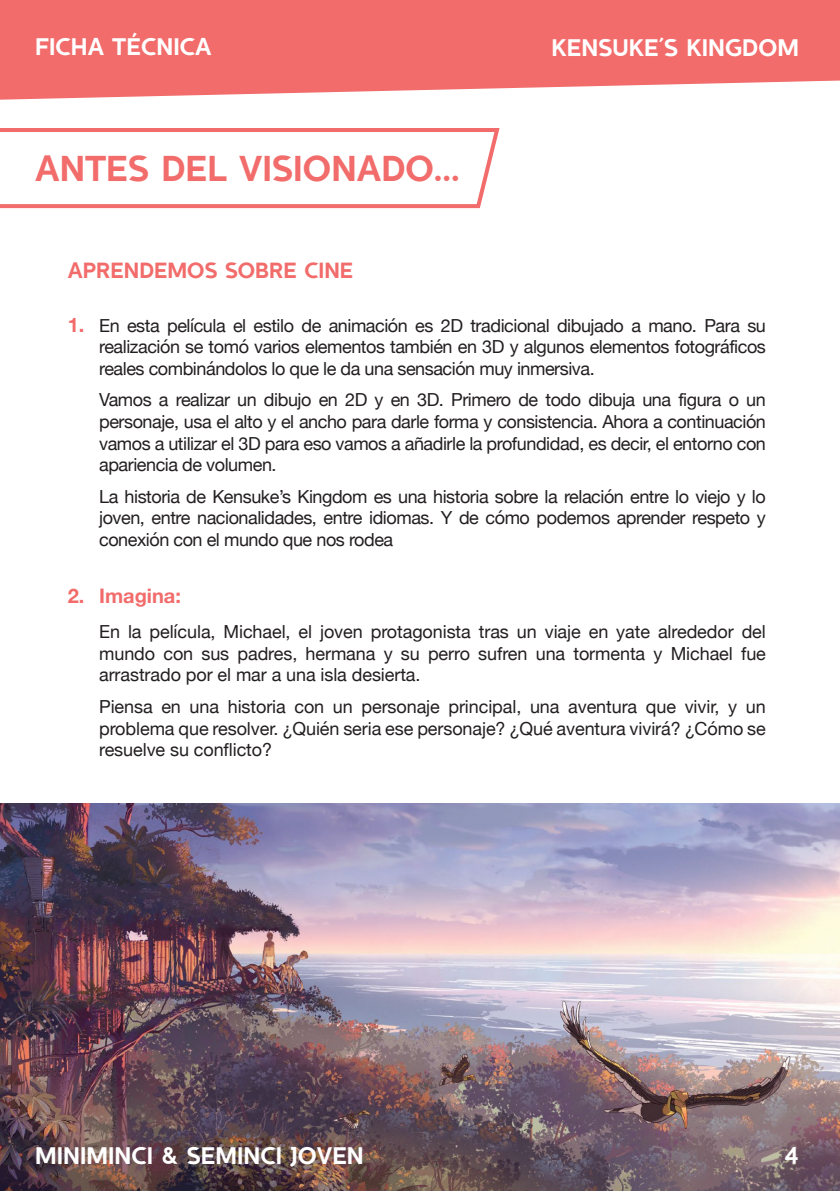
<style>
.page{position:relative;width:840px;height:1191px;background:#fff}
.page>*{position:absolute;margin:0;border:0;box-sizing:border-box;transform-origin:0 0}
.t1{font:36px "SEMINCISANS Regular";color:#f16c6b}
.t2{font:24px "SEMINCISANS Regular";color:#fff}
.t3{font:22px "SEMINCISANS Regular";color:#f16c6b}
.t4{font:700 20px "Helvetica Neue";color:#f16c6b}
.t5{font:18px/21.6px "Helvetica Neue";letter-spacing:-.025em;color:#231f20;text-align:justify}
</style>
<div class="page">
<img style="left:0;top:803px;width:839px;height:388px">
<svg style="left:0;top:0;width:839px;height:100px;background:#f27a79"></svg>
<svg style="left:0;top:128px;width:500px;height:81px"></svg>
<h2 class="t2" style="left:35px;top:32px;width:178px">FICHA TÉCNICA</h2>
<h2 class="t2" style="left:551px;top:33px;width:249px">KENSUKE´S KINGDOM</h2>
<h1 class="t1" style="left:35px;top:147px;width:426px">ANTES DEL VISIONADO...</h1>
<p class="t3" style="left:68px;top:257px;width:287px">APRENDEMOS SOBRE CINE</p>
<p class="t5" style="left:99px;top:315px;width:668px">En esta película el estilo de animación es 2D tradicional dibujado a mano. Para su realización se tomó varios elementos también en 3D y algunos elementos fotográficos reales combinándolos lo que le da una sensación muy inmersiva.</p>
<p class="t5" style="left:99px;top:390px;width:668px">Vamos a realizar un dibujo en 2D y en 3D. Primero de todo dibuja una figura o un personaje, usa el alto y el ancho para darle forma y consistencia. Ahora a continuación vamos a utilizar el 3D para eso vamos a añadirle la profundidad, es decir, el entorno con apariencia de volumen.</p>
<p class="t5" style="left:99px;top:486px;width:668px">La historia de Kensuke’s Kingdom es una historia sobre la relación entre lo viejo y lo joven, entre nacionalidades, entre idiomas. Y de cómo podemos aprender respeto y conexión con el mundo que nos rodea</p>
<p class="t4" style="left:68px;top:309px;width:18px">1.</p>
<p class="t4" style="left:68px;top:580px;width:115px">2. Imagina:</p>
<p class="t5" style="left:99px;top:622px;width:668px">En la película, Michael, el joven protagonista tras un viaje en yate alrededor del mundo con sus padres, hermana y su perro sufren una tormenta y Michael fue arrastrado por el mar a una isla desierta.</p>
<p class="t5" style="left:99px;top:697px;width:668px">Piensa en una historia con un personaje principal, una aventura que vivir, y un problema que resolver. ¿Quién seria ese personaje? ¿Qué aventura vivirá? ¿Cómo se resuelve su conflicto?</p>
<h2 class="t2" style="left:35px;top:1141px;width:330px">MINIMINCI &amp; SEMINCI JOVEN</h2>
<h2 class="t2" style="left:783px;top:1141px;width:16px">4</h2>
</div>
